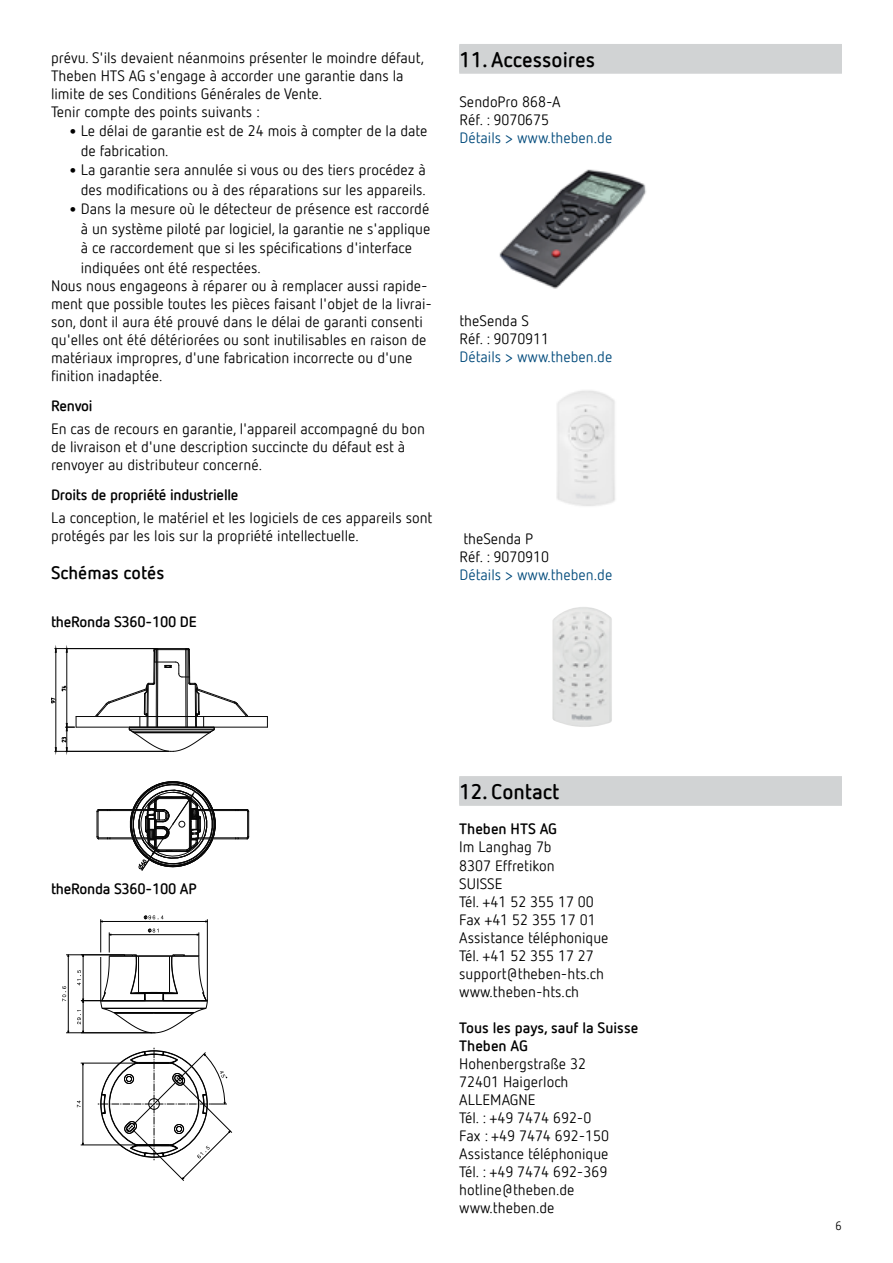
<style>
.page{position:relative;width:893px;height:1263px;background:#fff}
.page>*{position:absolute;margin:0;border:0;box-sizing:border-box;transform-origin:0 0}
.t1{font:700 21px "Netto Offc Pro";color:#000}
.t2{font:700 18px "Netto Offc Pro";color:#000}
.t3{font:15px/18px "Netto Offc Pro";color:#000}
.t4{font:700 15px "Netto Offc Pro";letter-spacing:-.02em;color:#000}
.t5{font:15px "Netto Offc Pro";color:#004a7b}
.t6{font:700 15px/18px "Netto Offc Pro";color:#000}
.t7{font:12px "Netto Offc Pro";color:#000}
.s1{font-size:27px}
</style>
<div class="page">
<svg style="left:51px;top:648px;width:217px;height:104px"></svg>
<hr style="left:99px;top:839px;width:51px;height:1px;background:#080808">
<hr style="left:99px;top:837px;width:49px;height:1px;background:#080808">
<hr style="left:198px;top:810px;width:49px;height:1px;background:#080808">
<hr style="left:196px;top:809px;width:51px;height:1px;background:#080808">
<hr style="left:196px;top:839px;width:51px;height:1px;background:#080808">
<hr style="left:198px;top:837px;width:49px;height:1px;background:#080808">
<hr style="left:99px;top:810px;width:49px;height:1px;background:#080808">
<hr style="left:99px;top:809px;width:51px;height:1px;background:#080808">
<svg style="left:97px;top:809px;width:2px;height:30px"></svg>
<svg style="left:130px;top:781px;width:86px;height:90px"></svg>
<svg style="left:247px;top:809px;width:2px;height:30px"></svg>
<hr style="left:66px;top:1032px;width:86px;height:1px;background:#000">
<hr style="left:66px;top:954px;width:59px;height:1px;background:#000">
<hr style="left:100px;top:919px;width:1px;height:33px;background:#000">
<hr style="left:207px;top:919px;width:1px;height:82px;background:#000">
<hr style="left:81px;top:1145px;width:58px;height:1px;background:#000">
<hr style="left:81px;top:1063px;width:58px;height:1px;background:#000">
<svg style="left:62px;top:986px;width:4px;height:15px"></svg>
<hr style="left:68px;top:955px;width:1px;height:78px;background:#000">
<svg style="left:144px;top:915px;width:20px;height:4px"></svg>
<hr style="left:101px;top:921px;width:106px;height:1px;background:#000">
<svg style="left:77px;top:928px;width:131px;height:105px"></svg>
<hr style="left:109px;top:934px;width:90px;height:1px;background:#000">
<svg style="left:98px;top:1048px;width:134px;height:133px"></svg>
<svg style="left:77px;top:1100px;width:4px;height:7px"></svg>
<hr style="left:83px;top:1063px;width:1px;height:82px;background:#000">
<div style="left:459px;top:45px;width:383px;height:29px;background:#d1d3d4"></div>
<div style="left:459px;top:44px;width:383px;height:28px;background:#d1d3d4"></div>
<div style="left:459px;top:777px;width:383px;height:29px;background:#d1d3d4"></div>
<div style="left:459px;top:776px;width:383px;height:28px;background:#d1d3d4"></div>
<img style="left:499px;top:169px;width:147px;height:120px">
<img style="left:556px;top:390px;width:59px;height:116px">
<img style="left:552px;top:607px;width:60px;height:120px">
<p class="t3" style="left:51px;top:48px;width:374px">prévu. S'ils devaient néanmoins présenter le moindre défaut, Theben HTS AG s'engage à accorder une garantie dans la limite de ses Conditions Générales de Vente.<br>Tenir compte des points suivants :</p>
<p class="t3" style="left:81px;top:121px;width:348px;line-height:19.5px;text-indent:-15px"><span class="s1">•</span>Le délai de garantie est de 24 mois à compter de la date de fabrication.</p>
<p class="t3" style="left:66px;top:160px;width:362px;line-height:19.5px;text-align:right"><span class="s1">•</span>La garantie sera annulée si vous ou des tiers procédez à des modifications ou à des réparations sur les appareils.</p>
<p class="t3" style="left:81px;top:199px;width:351px;line-height:19.5px;text-indent:-15px"><span class="s1">•</span>Dans la mesure où le détecteur de présence est raccordé à un système piloté par logiciel, la garantie ne s'applique à ce raccordement que si les spécifications d'interface indiquées ont été respectées.</p>
<p class="t3" style="left:51px;top:276px;width:382px">Nous nous engageons à réparer ou à remplacer aussi rapide&shy;ment que possible toutes les pièces faisant l'objet de la livrai&shy;son, dont il aura été prouvé dans le délai de garanti consenti qu'elles ont été détériorées ou sont inutilisables en raison de matériaux impropres, d'une fabrication incorrecte ou d'une finition inadaptée.</p>
<p class="t4" style="left:51px;top:396px;width:43px">Renvoi</p>
<p class="t3" style="left:51px;top:419px;width:375px">En cas de recours en garantie, l'appareil accompagné du bon de livraison et d'une description succincte du défaut est à renvoyer au distributeur concerné.</p>
<p class="t4" style="left:51px;top:485px;width:189px">Droits de propriété industrielle</p>
<p class="t3" style="left:51px;top:508px;width:383px">La conception, le matériel et les logiciels de ces appareils sont protégés par les lois sur la propriété intellectuelle.</p>
<p class="t2" style="left:51px;top:561px;width:115px">Schémas cotés</p>
<p class="t4" style="left:51px;top:612px;width:147px">theRonda S360-100 DE</p>
<h1 class="t1" style="left:459px;top:46px;width:138px">11. Accessoires</h1>
<p class="t3" style="left:459px;top:92px;width:103px">SendoPro 868-A<br>Réf. : 9070675</p>
<p class="t5" style="left:459px;top:128px;width:154px">Détails &gt; www.theben.de</p>
<p class="t3" style="left:459px;top:311px;width:91px">theSenda S<br>Réf. : 9070911</p>
<p class="t5" style="left:459px;top:347px;width:154px">Détails &gt; www.theben.de</p>
<p class="t3" style="left:459px;top:530px;width:91px">theSenda P<br>Réf. : 9070910</p>
<p class="t5" style="left:459px;top:565px;width:154px">Détails &gt; www.theben.de</p>
<p class="t4" style="left:51px;top:878px;width:147px">theRonda S360-100 AP</p>
<h1 class="t1" style="left:459px;top:778px;width:102px">12. Contact</h1>
<p class="t6" style="left:459px;top:819px;width:99px">Theben HTS AG</p>
<p class="t3" style="left:459px;top:838px;width:151px">Im Langhag 7b<br>8307 Effretikon<br>SUISSE<br>Tél. +41 52 355 17 00<br>Fax +41 52 355 17 01<br>Assistance téléphonique<br>Tél. +41 52 355 17 27 support@theben-hts.ch www.theben-hts.ch</p>
<p class="t6" style="left:459px;top:1017px;width:181px">Tous les pays, sauf la Suisse<br>Theben AG</p>
<p class="t3" style="left:459px;top:1054px;width:151px">Hohenbergstraße 32<br>72401 Haigerloch<br>ALLEMAGNE<br>Tél. : +49 7474 692-0<br>Fax : +49 7474 692-150<br>Assistance téléphonique<br>Tél. : +49 7474 692-369 hotline@theben.de www.theben.de</p>
<p class="t7" style="left:836px;top:1218px;width:8px">6</p>
</div>
